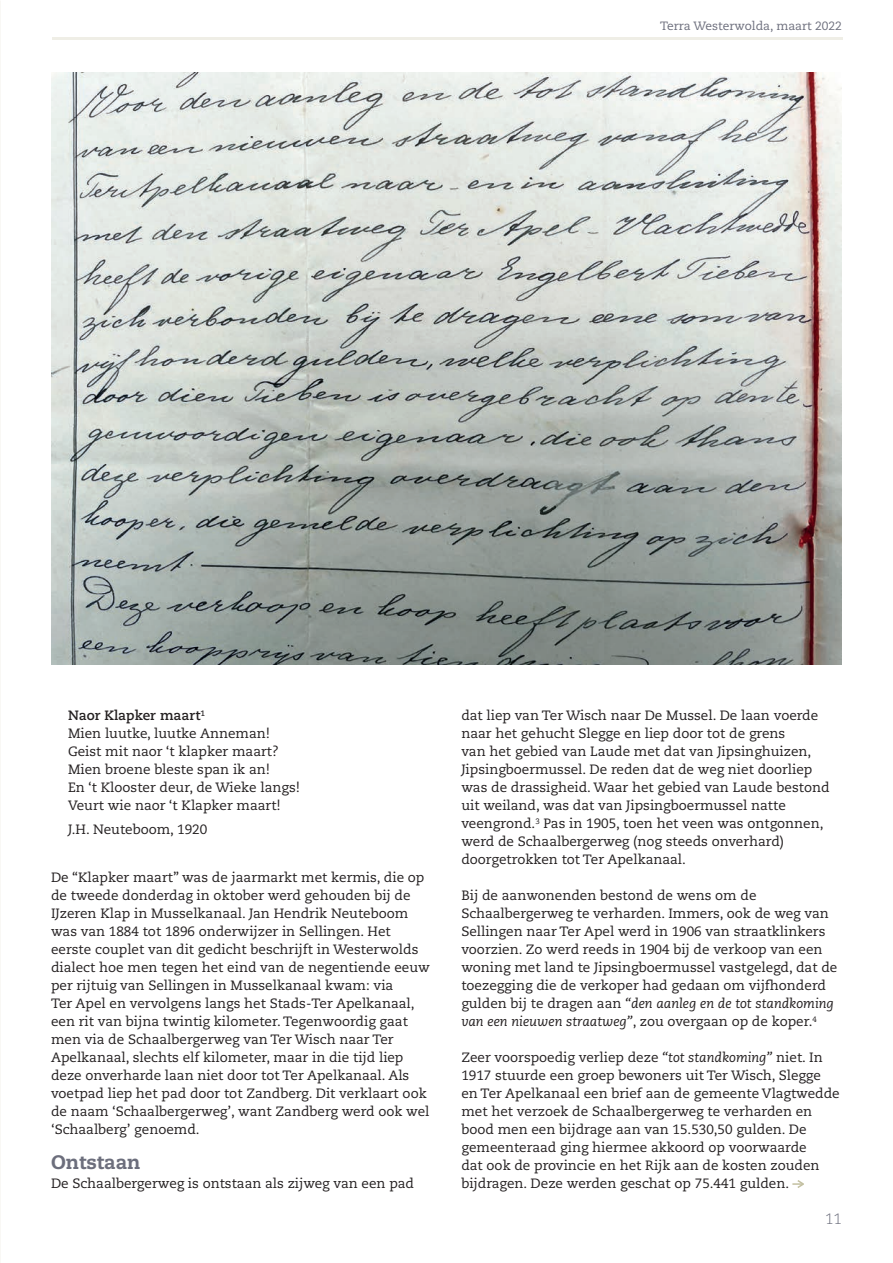
<style>
.page{position:relative;width:893px;height:1263px;background:#fff}
.page>*{position:absolute;margin:0;border:0;box-sizing:border-box;transform-origin:0 0}
.t1{font:800 19.5px "Caecilia LT Std";color:#6c6e7c}
.t2{font:300 15px "Caecilia LT Std";color:#6c6e7c}
.t3{font:13.5px/18px "Caecilia LT Std";color:#231f20}
.t4{font:12px "Caecilia LT Std";color:#6c6e7c}
.s1{font-weight:700}
.s2{font-style:italic}
</style>
<div class="page">
<hr style="left:52px;top:37px;width:791px;height:3px;background:#efeee6">
<svg style="left:792px;top:1180px;width:12px;height:8px"></svg>
<img style="left:51px;top:72px;width:790px;height:593px">
<p class="t4" style="left:660px;top:19px;width:183px">Terra Westerwolda, maart 2022</p>
<p class="t3" style="left:68px;top:706px;width:233px"><span class="s1">Naor Klapker maart</span><sup>1<br></sup>Mien luutke, luutke Anneman!<br>Geist mit naor ‘t klapker maart?<br>Mien broene bleste span ik an!<br>En ‘t Klooster deur, de Wieke langs!<br>Veurt wie naor ‘t Klapker maart!</p>
<p class="t3" style="left:68px;top:820px;width:141px">J.H. Neuteboom, 1920</p>
<p class="t3" style="left:51px;top:869px;width:380px">De “Klapker maart” was de jaarmarkt met kermis, die op de tweede donderdag in oktober werd gehouden bij de IJzeren Klap in Musselkanaal. Jan Hendrik Neuteboom was van 1884 tot 1896 onderwijzer in Sellingen. Het eerste couplet van dit gedicht beschrijft in Westerwolds dialect hoe men tegen het eind van de negentiende eeuw per rijtuig van Sellingen in Musselkanaal kwam: via<br>Ter Apel en vervolgens langs het Stads-Ter Apelkanaal, een rit van bijna twintig kilometer. Tegenwoordig gaat men via de Schaalbergerweg van Ter Wisch naar Ter Apelkanaal, slechts elf kilometer, maar in die tijd liep deze onverharde laan niet door tot Ter Apelkanaal. Als voetpad liep het pad door tot Zandberg. Dit verklaart ook de naam ‘Schaalbergerweg’, want Zandberg werd ook wel ‘Schaalberg’ genoemd.</p>
<h1 class="t1" style="left:51px;top:1150px;width:91px">Ontstaan</h1>
<p class="t3" style="left:51px;top:1175px;width:365px">De Schaalbergerweg is ontstaan als zijweg van een pad</p>
<p class="t3" style="left:461px;top:707px;width:370px">dat liep van Ter Wisch naar De Mussel. De laan voerde naar het gehucht Slegge en liep door tot de grens<br>van het gebied van Laude met dat van Jipsinghuizen, Jipsingboermussel. De reden dat de weg niet doorliep was de drassigheid. Waar het gebied van Laude bestond uit weiland, was dat van Jipsingboermussel natte veengrond.<sup>3</sup> Pas in 1905, toen het veen was ontgonnen, werd de Schaalbergerweg (nog steeds onverhard) doorgetrokken tot Ter Apelkanaal.</p>
<p class="t3" style="left:461px;top:887px;width:377px">Bij de aanwonenden bestond de wens om de Schaalbergerweg te verharden. Immers, ook de weg van Sellingen naar Ter Apel werd in 1906 van straatklinkers voorzien. Zo werd reeds in 1904 bij de verkoop van een woning met land te Jipsingboermussel vastgelegd, dat de toezegging die de verkoper had gedaan om vijfhonderd gulden bij te dragen aan <span class="s2">“den aanleg en de tot standkoming van een nieuwen straatweg”</span>, zou overgaan op de koper.<sup>4</sup></p>
<p class="t3" style="left:461px;top:1049px;width:380px">Zeer voorspoedig verliep deze <span class="s2">“tot standkoming”</span> niet. In 1917 stuurde een groep bewoners uit Ter Wisch, Slegge en Ter Apelkanaal een brief aan de gemeente Vlagtwedde met het verzoek de Schaalbergerweg te verharden en bood men een bijdrage aan van 15.530,50 gulden. De gemeenteraad ging hiermee akkoord op voorwaarde<br>dat ook de provincie en het Rijk aan de kosten zouden bijdragen. Deze werden geschat op 75.441 gulden.</p>
<p class="t2" style="left:825px;top:1210px;width:18px">11</p>
</div>
